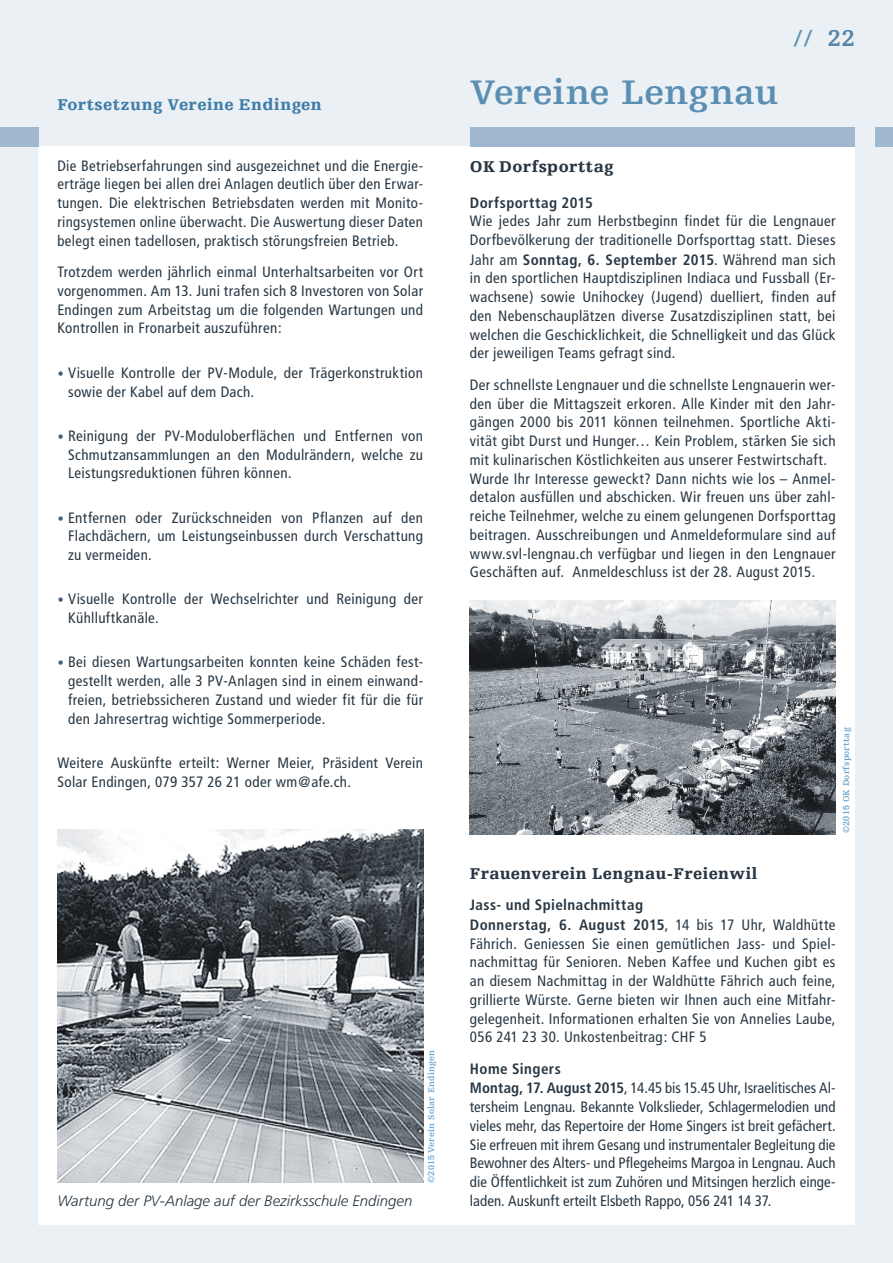
<style>
.page{position:relative;width:893px;height:1263px;background:#ebf0f5}
.page>*{position:absolute;margin:0;border:0;box-sizing:border-box;transform-origin:0 0}
.t1{font:700 36px "Egyptienne FLT";letter-spacing:.005em;color:#5b8eb3}
.t2{font:700 24px "Egyptienne FLT";color:#5b8eb3}
.t3{font:900 16.5px "Egyptienne FLT";letter-spacing:.025em;color:#283743}
.t4{font:900 16.5px "Egyptienne FLT";letter-spacing:.025em;color:#3f7da7}
.t5{font:condensed 15px/18.8px "Frutiger";letter-spacing:.025em;color:#283743;text-align:justify}
.t6{font:condensed 15px/18.9px "Frutiger";letter-spacing:.005em;color:#283743}
.t7{font:italic 300 15px "Frutiger";color:#283743}
.t8{font:700 condensed 15px "Frutiger";letter-spacing:.03em;color:#283743}
.t9{font:700 9px "Egyptienne FLT";letter-spacing:.02em;color:#6aa5d1}
.s1{font-family:"Egyptienne FLT";font-weight:700;font-stretch:normal;font-size:13.5px;color:#445f75}
.s2{color:#5685a8}
.s3{font-weight:700}
</style>
<div class="page">
<div style="left:38px;top:147px;width:408px;height:1078px;background:#fff"></div>
<div style="left:446px;top:147px;width:408px;height:1078px;background:#fff"></div>
<img style="left:57px;top:829px;width:366px;height:354px">
<div style="left:0;top:128px;width:38px;height:19px;background:#9fb8ce"></div>
<div style="left:470px;top:128px;width:384px;height:19px;background:#9fb8ce"></div>
<img style="left:470px;top:600px;width:366px;height:234px">
<div style="left:876px;top:128px;width:17px;height:19px;background:#9fb8ce"></div>
<p class="t4" style="left:57px;top:96px;width:266px">Fortsetzung Vereine Endingen</p>
<p class="t5" style="left:57px;top:156px;width:367px">Die Betriebserfahrungen sind ausgezeichnet und die Energie&shy;erträge liegen bei allen drei Anlagen deutlich über den Erwar&shy;tungen. Die elektrischen Betriebsdaten werden mit Monito&shy;ringsystemen online überwacht. Die Auswertung dieser Daten belegt einen tadellosen, praktisch störungsfreien Betrieb.</p>
<p class="t5" style="left:57px;top:263px;width:367px">Trotzdem werden jährlich einmal Unterhaltsarbeiten vor Ort vorgenommen. Am 13. Juni trafen sich 8 Investoren von Solar Endingen zum Arbeitstag um die folgenden Wartungen und Kontrollen in Fronarbeit auszuführen:</p>
<p class="t5" style="left:68px;top:363px;width:356px;text-indent:-11px"><span class="s1">•</span> Visuelle Kontrolle der PV-Module, der Trägerkonstruktion sowie der Kabel auf dem Dach.</p>
<p class="t5" style="left:68px;top:426px;width:356px;text-indent:-11px"><span class="s1">•</span> Reinigung der PV-Moduloberflächen und Entfernen von Schmutzansammlungen an den Modulrändern, welche zu Leistungsreduktionen führen können.</p>
<p class="t5" style="left:68px;top:508px;width:356px;text-indent:-11px"><span class="s1">•</span> Entfernen oder Zurückschneiden von Pflanzen auf den Flachdächern, um Leistungseinbussen durch Verschattung zu vermeiden.</p>
<p class="t5" style="left:68px;top:590px;width:356px;text-indent:-11px"><span class="s1">•</span> Visuelle Kontrolle der Wechselrichter und Reinigung der<br>Kühlluftkanäle.</p>
<p class="t5" style="left:68px;top:653px;width:356px;text-indent:-11px"><span class="s1">•</span> Bei diesen Wartungsarbeiten konnten keine Schäden fest&shy;gestellt werden, alle 3 PV-Anlagen sind in einem einwand&shy;freien, betriebssicheren Zustand und wieder fit für die für den Jahresertrag wichtige Sommerperiode.</p>
<p class="t5" style="left:57px;top:753px;width:367px">Weitere Auskünfte erteilt: Werner Meier, Präsident Verein<br>Solar Endingen, 079 357 26 21 oder wm@afe.ch.</p>
<p class="t7" style="left:57px;top:1192px;width:356px">Wartung der PV-Anlage auf der Bezirksschule Endingen</p>
<p class="t9" style="left:426px;top:1183px;width:135px;rotate:-90deg">©2015 Verein Solar Endingen</p>
<h1 class="t1" style="left:470px;top:72px;width:310px">Vereine Lengnau</h1>
<h2 class="t2" style="left:794px;top:25px;width:63px">// <span class="s2">22</span></h2>
<p class="t3" style="left:470px;top:157px;width:145px">OK Dorfsporttag</p>
<p class="t8" style="left:470px;top:193px;width:125px">Dorfsporttag 2015</p>
<p class="t5" style="left:470px;top:212px;width:367px">Wie jedes Jahr zum Herbstbeginn findet für die Lengnauer Dorfbevölkerung der traditionelle Dorfsporttag statt. Dieses Jahr am <span class="s3">Sonntag, 6. September 2015</span>. Während man sich in den sportlichen Hauptdisziplinen Indiaca und Fussball (Er&shy;wachsene) sowie Unihockey (Jugend) duelliert, finden auf den Nebenschauplätzen diverse Zusatzdisziplinen statt, bei welchen die Geschicklichkeit, die Schnelligkeit und das Glück der jeweiligen Teams gefragt sind.</p>
<p class="t5" style="left:470px;top:375px;width:367px;text-align:left">Der schnellste Lengnauer und die schnellste Lengnauerin wer&shy;den über die Mittagszeit erkoren. Alle Kinder mit den Jahr&shy;gängen 2000 bis 2011 können teilnehmen. Sportliche Akti&shy;vität gibt Durst und Hunger… Kein Problem, stärken Sie sich mit kulinarischen Köstlichkeiten aus unserer Festwirtschaft.<br>Wurde Ihr Interesse geweckt? Dann nichts wie los – Anmel&shy;detalon ausfüllen und abschicken. Wir freuen uns über zahl&shy;reiche Teilnehmer, welche zu einem gelungenen Dorfsporttag beitragen. Ausschreibungen und Anmeldeformulare sind auf www.svl-lengnau.ch verfügbar und liegen in den Lengnauer Geschäften auf. Anmeldeschluss ist der 28. August 2015.</p>
<p class="t9" style="left:841px;top:833px;width:107px;rotate:-90deg">©2015 OK Dorfsporttag</p>
<p class="t3" style="left:470px;top:864px;width:289px">Frauenverein Lengnau-Freienwil</p>
<p class="t5" style="left:470px;top:896px;width:367px;text-align:left"><span class="s3">Jass- und Spielnachmittag<br>Donnerstag, 6. August 2015</span>, 14 bis 17 Uhr, Waldhütte Fährich. Geniessen Sie einen gemütlichen Jass- und Spiel&shy;nachmittag für Senioren. Neben Kaffee und Kuchen gibt es an diesem Nachmittag in der Waldhütte Fährich auch feine, grillierte Würste. Gerne bieten wir Ihnen auch eine Mitfahr&shy;gelegenheit. Informationen erhalten Sie von Annelies Laube, 056 241 23 30. Unkostenbeitrag: CHF 5</p>
<p class="t6" style="left:470px;top:1059px;width:367px"><span class="s3">Home Singers<br>Montag, 17. August 2015</span>, 14.45 bis 15.45 Uhr, Israelitisches Al&shy;tersheim Lengnau. Bekannte Volkslieder, Schlagermelodien und vieles mehr, das Repertoire der Home Singers ist breit gefächert.<br>Sie erfreuen mit ihrem Gesang und instrumentaler Begleitung die Bewohner des Alters- und Pflegeheims Margoa in Lengnau. Auch die Öffentlichkeit ist zum Zuhören und Mitsingen herzlich einge&shy;laden. Auskunft erteilt Elsbeth Rappo, 056 241 14 37.</p>
</div>
